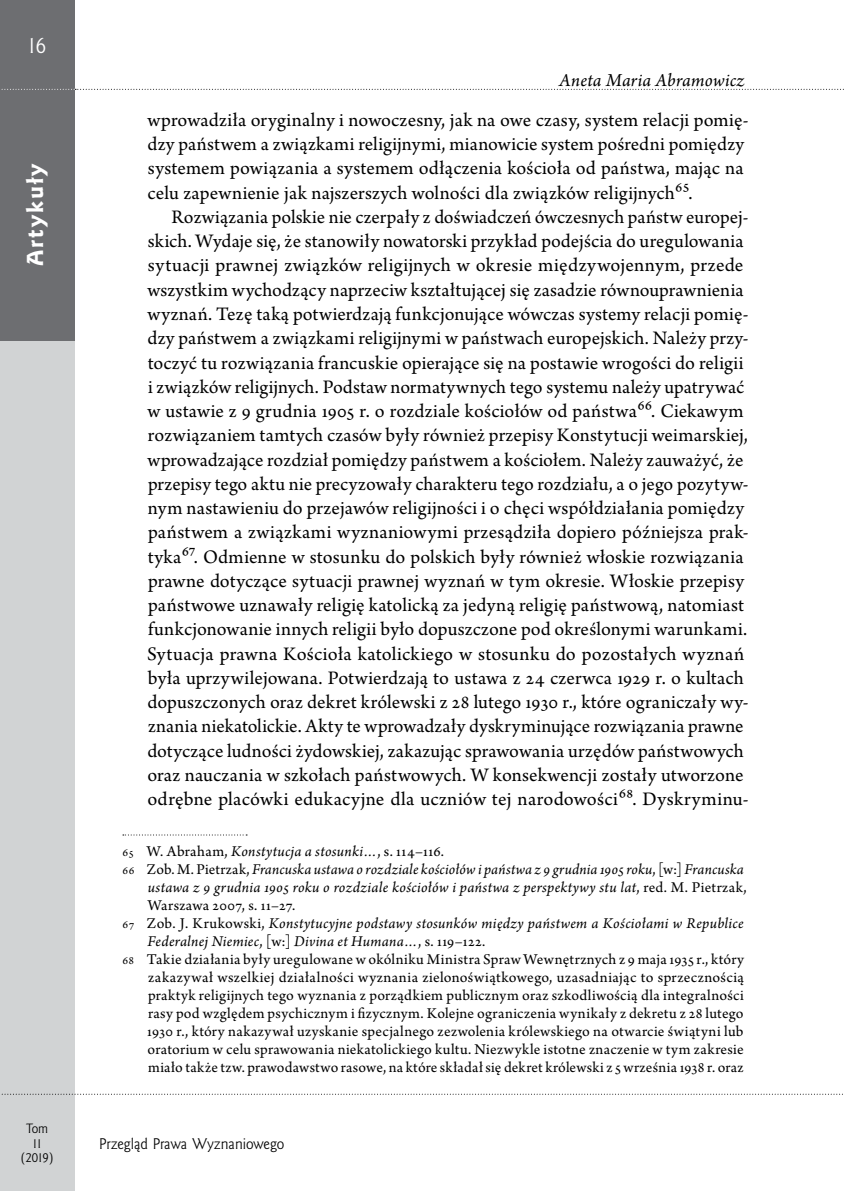
<style>
.page{position:relative;width:844px;height:1191px;background:#fff}
.page>*{position:absolute;margin:0;border:0;box-sizing:border-box;transform-origin:0 0}
.t1{font:21px "Goldy EFN Heavy";letter-spacing:.1em;color:#fff}
.t2{font:21px "Goldy EFN";color:#fff}
.t3{font:20.12px/24.3px "Arno Pro";letter-spacing:.01em;color:#000}
.t4{font:italic 19.25px "Arno Pro";letter-spacing:.01em;color:#000}
.t5{font:15.75px "Arno Pro";letter-spacing:.02em;color:#000}
.t6{font:italic 15.75px "Arno Pro";letter-spacing:.015em;color:#000}
.t7{font:14px "Goldy EFN";color:#000}
.t8{font:12.25px/14.7px "Goldy EFN";color:#000;text-align:center}
.s1{font-size:12.25px}
.s2{font-style:italic}
.s3{font-style:normal;font-size:12.25px}
.s4{font-style:normal}
</style>
<div class="page">
<div style="left:0;top:0;width:74px;height:1191px;background:#d1d3d4"></div>
<div style="left:0;top:0;width:74px;height:89px;background:#6d6e71"></div>
<svg style="left:2px;top:1093px;width:841px;height:1px"></svg>
<div style="left:0;top:89px;width:75px;height:251px;background:#6d6e71"></div>
<svg style="left:123px;top:834px;width:124px;height:1px"></svg>
<svg style="left:1px;top:89px;width:843px;height:1px"></svg>
<p class="t2" style="left:28px;top:33px;width:20px">16</p>
<p class="t1" style="left:22px;top:266px;width:105px;rotate:-90deg">Artykuły</p>
<p class="t8" style="left:21px;top:1121px;width:34px">Tom<br>11 (2019)</p>
<p class="t4" style="left:559px;top:70px;width:187px">Aneta Maria Abramowicz</p>
<p class="t3" style="left:147px;top:109px;width:602px">wprowadziła oryginalny i nowoczesny, jak na owe czasy, system relacji pomię&shy;dzy państwem a związkami religijnymi, mianowicie system pośredni pomiędzy systemem powiązania a systemem odłączenia kościoła od państwa, mając na celu zapewnienie jak najszerszych wolności dla związków religijnych65.</p>
<p class="t3" style="left:147px;top:206px;width:602px;text-indent:24px">Rozwiązania polskie nie czerpały z doświadczeń ówczesnych państw europej&shy;skich. Wydaje się, że stanowiły nowatorski przykład podejścia do uregulowania sytuacji prawnej związków religijnych w okresie międzywojennym, przede wszystkim wychodzący naprzeciw kształtującej się zasadzie równouprawnienia wyznań. Tezę taką potwierdzają funkcjonujące wówczas systemy relacji pomię&shy;dzy państwem a związkami religijnymi w państwach europejskich. Należy przy&shy;toczyć tu rozwiązania francuskie opierające się na postawie wrogości do religii i związków religijnych. Podstaw normatywnych tego systemu należy upatrywać w ustawie z 9 grudnia 1905 r. o rozdziale kościołów od państwa66. Ciekawym rozwiązaniem tamtych czasów były również przepisy Konstytucji weimarskiej, wprowadzające rozdział pomiędzy państwem a kościołem. Należy zauważyć, że przepisy tego aktu nie precyzowały charakteru tego rozdziału, a o jego pozytyw&shy;nym nastawieniu do przejawów religijności i o chęci współdziałania pomiędzy państwem a związkami wyznaniowymi przesądziła dopiero późniejsza prak&shy;tyka67. Odmienne w stosunku do polskich były również włoskie rozwiązania prawne dotyczące sytuacji prawnej wyznań w tym okresie. Włoskie przepisy państwowe uznawały religię katolicką za jedyną religię państwową, natomiast funkcjonowanie innych religii było dopuszczone pod określonymi warunkami.<br>Sytuacja prawna Kościoła katolickiego w stosunku do pozostałych wyznań była uprzywilejowana. Potwierdzają to ustawa z 24 czerwca 1929 r. o kultach dopuszczonych oraz dekret królewski z 28 lutego 1930 r., które ograniczały wy&shy;znania niekatolickie. Akty te wprowadzały dyskryminujące rozwiązania prawne dotyczące ludności żydowskiej, zakazując sprawowania urzędów państwowych oraz nauczania w szkołach państwowych. W konsekwencji zostały utworzone odrębne placówki edukacyjne dla uczniów tej narodowości68. Dyskryminu-</p>
<p class="t5" style="left:123px;top:841px;width:323px"><span class="s1">65</span> W. Abraham, <span class="s2">Konstytucja a stosunki…</span>, s. 114–116.</p>
<p class="t6" style="left:123px;top:859px;width:622px"><span class="s3">66</span> <span class="s4">Zob. M. Pietrzak,</span> Francuska ustawa o rozdziale kościołów i państwa z 9 grudnia 1905 roku<span class="s4">, [w:]</span> Francuska</p>
<p class="t6" style="left:148px;top:877px;width:600px">ustawa z 9 grudnia 1905 roku o rozdziale kościołów i państwa z perspektywy stu lat<span class="s4">, red. M. Pietrzak,</span></p>
<p class="t5" style="left:148px;top:896px;width:149px">Warszawa 2007, s. 11–27.</p>
<p class="t6" style="left:123px;top:914px;width:622px"><span class="s3">67</span> <span class="s4">Zob. J. Krukowski,</span> Konstytucyjne podstawy stosunków między państwem a Kościołami w Republice</p>
<p class="t6" style="left:147px;top:932px;width:339px">Federalnej Niemiec<span class="s4">, [w:]</span> Divina et Humana…<span class="s4">, s. 119–122.</span></p>
<p class="t5" style="left:123px;top:950px;width:622px"><span class="s1">68</span> Takie działania były uregulowane w okólniku Ministra Spraw Wewnętrznych z 9 maja 1935 r., który</p>
<p class="t5" style="left:148px;top:968px;width:597px">zakazywał wszelkiej działalności wyznania zielonoświątkowego, uzasadniając to sprzecznością</p>
<p class="t5" style="left:148px;top:986px;width:597px">praktyk religijnych tego wyznania z porządkiem publicznym oraz szkodliwością dla integralności</p>
<p class="t5" style="left:148px;top:1004px;width:597px">rasy pod względem psychicznym i fizycznym. Kolejne ograniczenia wynikały z dekretu z 28 lutego</p>
<p class="t5" style="left:147px;top:1022px;width:597px">1930 r., który nakazywał uzyskanie specjalnego zezwolenia królewskiego na otwarcie świątyni lub</p>
<p class="t5" style="left:148px;top:1040px;width:597px">oratorium w celu sprawowania niekatolickiego kultu. Niezwykle istotne znaczenie w tym zakresie</p>
<p class="t5" style="left:148px;top:1058px;width:597px">miało także tzw. prawodawstwo rasowe, na które składał się dekret królewski z 5 września 1938 r. oraz</p>
<p class="t7" style="left:99px;top:1134px;width:186px">Przegląd Prawa Wyznaniowego</p>
</div>
